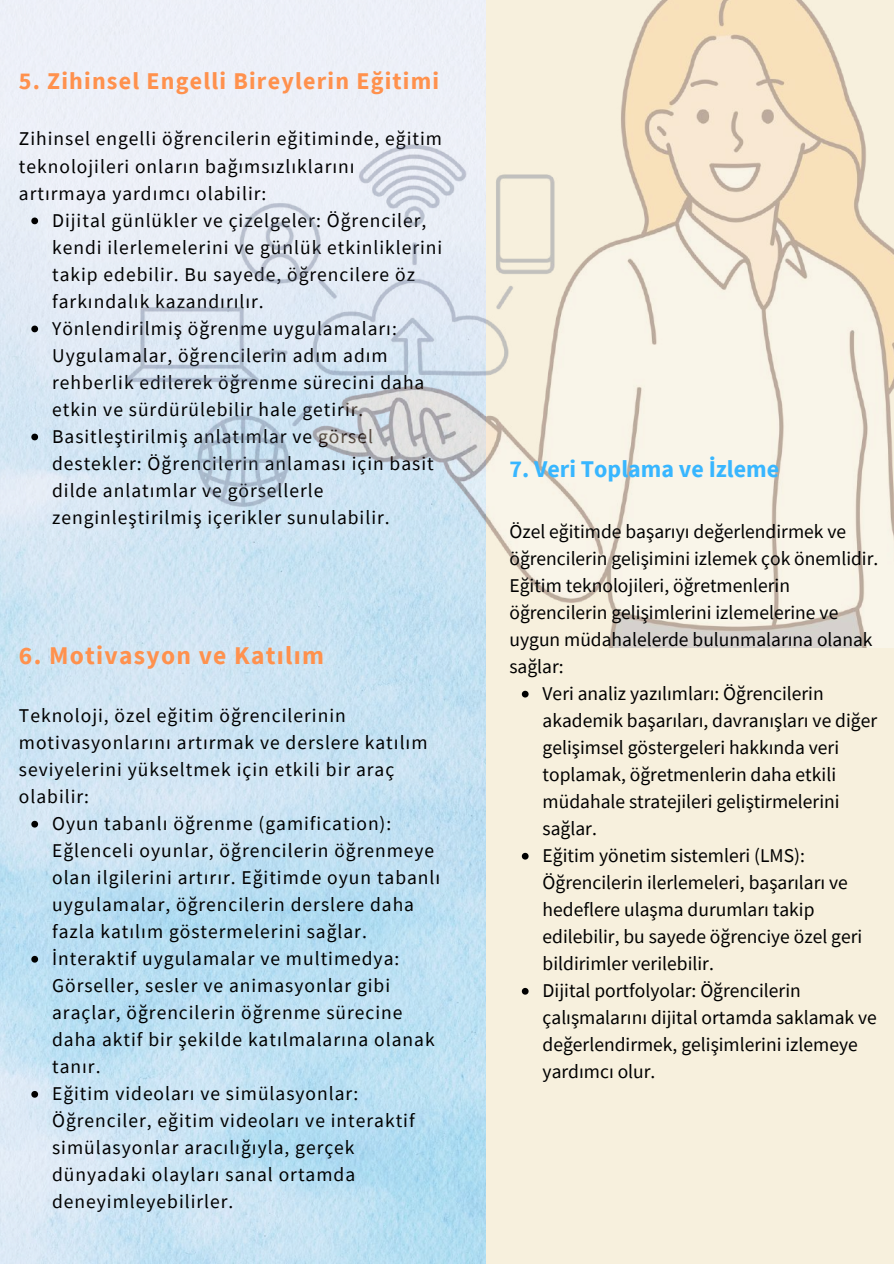
<style>
.page{position:relative;width:894px;height:1264px;background:#fff}
.page>*{position:absolute;margin:0;border:0;box-sizing:border-box;transform-origin:0 0}
.t1{font:700 25.5px "Source Sans Pro";letter-spacing:.05em;color:#ff914d}
.t2{font:700 24px "Source Sans Pro";letter-spacing:.05em;color:#ff914d}
.t3{font:700 24px "Source Sans Pro";color:#38b6ff}
.t4{font:19.5px/27px "Source Sans Pro";letter-spacing:.05em;color:#000}
.t5{font:19.5px "Source Sans Pro";color:#000}
</style>
<div class="page">
<img style="left:0;top:0;width:486px;height:1263px">
<div style="left:486px;top:0;width:407px;height:1263px;background:#f7f0dd"></div>
<svg style="left:31px;top:217px;width:7px;height:7px"></svg>
<svg style="left:31px;top:325px;width:7px;height:7px"></svg>
<svg style="left:31px;top:433px;width:7px;height:7px"></svg>
<svg style="left:31px;top:820px;width:7px;height:7px"></svg>
<svg style="left:31px;top:955px;width:7px;height:7px"></svg>
<svg style="left:31px;top:1090px;width:7px;height:7px"></svg>
<img style="left:126px;top:0;width:767px;height:647px">
<svg style="left:521px;top:690px;width:7px;height:7px"></svg>
<svg style="left:521px;top:852px;width:7px;height:7px"></svg>
<svg style="left:521px;top:987px;width:7px;height:7px"></svg>
<p class="t2" style="left:19px;top:66px;width:419px">5. Zihinsel Engelli Bireylerin Eğitimi</p>
<p class="t4" style="left:19px;top:125px;width:424px">Zihinsel engelli öğrencilerin eğitiminde, eğitim teknolojileri onların bağımsızlıklarını artırmaya yardımcı olabilir:</p>
<p class="t4" style="left:52px;top:206px;width:389px">Dijital günlükler ve çizelgeler: Öğrenciler, kendi ilerlemelerini ve günlük etkinliklerini takip edebilir. Bu sayede, öğrencilere öz farkındalık kazandırılır.<br>Yönlendirilmiş öğrenme uygulamaları:<br>Uygulamalar, öğrencilerin adım adım rehberlik edilerek öğrenme sürecini daha etkin ve sürdürülebilir hale getirir.<br>Basitleştirilmiş anlatımlar ve görsel destekler: Öğrencilerin anlaması için basit dilde anlatımlar ve görsellerle zenginleştirilmiş içerikler sunulabilir.</p>
<h1 class="t1" style="left:19px;top:639px;width:306px">6. Motivasyon ve Katılım</h1>
<p class="t4" style="left:19px;top:701px;width:328px">Teknoloji, özel eğitim öğrencilerinin</p>
<p class="t4" style="left:19px;top:728px;width:410px">motivasyonlarını artırmak ve derslere katılım</p>
<p class="t4" style="left:19px;top:755px;width:377px">seviyelerini yükseltmek için etkili bir araç</p>
<p class="t4" style="left:19px;top:782px;width:72px">olabilir:</p>
<p class="t4" style="left:52px;top:809px;width:340px">Oyun tabanlı öğrenme (gamification):</p>
<p class="t4" style="left:52px;top:836px;width:383px">Eğlenceli oyunlar, öğrencilerin öğrenmeye</p>
<p class="t4" style="left:52px;top:863px;width:389px">olan ilgilerini artırır. Eğitimde oyun tabanlı</p>
<p class="t4" style="left:52px;top:890px;width:363px">uygulamalar, öğrencilerin derslere daha</p>
<p class="t4" style="left:52px;top:917px;width:316px">fazla katılım göstermelerini sağlar.</p>
<p class="t4" style="left:52px;top:944px;width:348px">İnteraktif uygulamalar ve multimedya:</p>
<p class="t4" style="left:52px;top:971px;width:337px">Görseller, sesler ve animasyonlar gibi</p>
<p class="t4" style="left:52px;top:998px;width:352px">araçlar, öğrencilerin öğrenme sürecine</p>
<p class="t4" style="left:52px;top:1025px;width:384px">daha aktif bir şekilde katılmalarına olanak</p>
<p class="t4" style="left:52px;top:1052px;width:50px">tanır.</p>
<p class="t4" style="left:52px;top:1079px;width:307px">Eğitim videoları ve simülasyonlar:</p>
<p class="t4" style="left:52px;top:1106px;width:364px">Öğrenciler, eğitim videoları ve interaktif</p>
<p class="t4" style="left:52px;top:1133px;width:304px">simülasyonlar aracılığıyla, gerçek</p>
<p class="t4" style="left:52px;top:1160px;width:304px">dünyadaki olayları sanal ortamda</p>
<p class="t4" style="left:52px;top:1187px;width:183px">deneyimleyebilirler.</p>
<p class="t3" style="left:509px;top:453px;width:271px">7. Veri Toplama ve İzleme</p>
<p class="t5" style="left:509px;top:518px;width:338px">Özel eğitimde başarıyı değerlendirmek ve</p>
<p class="t5" style="left:509px;top:545px;width:370px">öğrencilerin gelişimini izlemek çok önemlidir.</p>
<p class="t5" style="left:509px;top:572px;width:282px">Eğitim teknolojileri, öğretmenlerin</p>
<p class="t5" style="left:509px;top:599px;width:330px">öğrencilerin gelişimlerini izlemelerine ve</p>
<p class="t5" style="left:509px;top:626px;width:364px">uygun müdahalelerde bulunmalarına olanak</p>
<p class="t4" style="left:509px;top:652px;width:56px">sağlar:</p>
<p class="t5" style="left:542px;top:680px;width:282px">Veri analiz yazılımları: Öğrencilerin</p>
<p class="t5" style="left:542px;top:707px;width:336px">akademik başarıları, davranışları ve diğer</p>
<p class="t5" style="left:542px;top:734px;width:295px">gelişimsel göstergeleri hakkında veri</p>
<p class="t5" style="left:542px;top:761px;width:292px">toplamak, öğretmenlerin daha etkili</p>
<p class="t5" style="left:542px;top:788px;width:296px">müdahale stratejileri geliştirmelerini</p>
<p class="t4" style="left:542px;top:814px;width:56px">sağlar.</p>
<p class="t5" style="left:542px;top:842px;width:264px">Eğitim yönetim sistemleri (LMS):</p>
<p class="t5" style="left:542px;top:869px;width:307px">Öğrencilerin ilerlemeleri, başarıları ve</p>
<p class="t5" style="left:542px;top:896px;width:273px">hedeflere ulaşma durumları takip</p>
<p class="t5" style="left:542px;top:923px;width:318px">edilebilir, bu sayede öğrenciye özel geri</p>
<p class="t5" style="left:542px;top:950px;width:173px">bildirimler verilebilir.</p>
<p class="t5" style="left:542px;top:977px;width:260px">Dijital portfolyolar: Öğrencilerin</p>
<p class="t5" style="left:542px;top:1004px;width:336px">çalışmalarını dijital ortamda saklamak ve</p>
<p class="t5" style="left:542px;top:1031px;width:316px">değerlendirmek, gelişimlerini izlemeye</p>
<p class="t5" style="left:542px;top:1058px;width:114px">yardımcı olur.</p>
</div>
